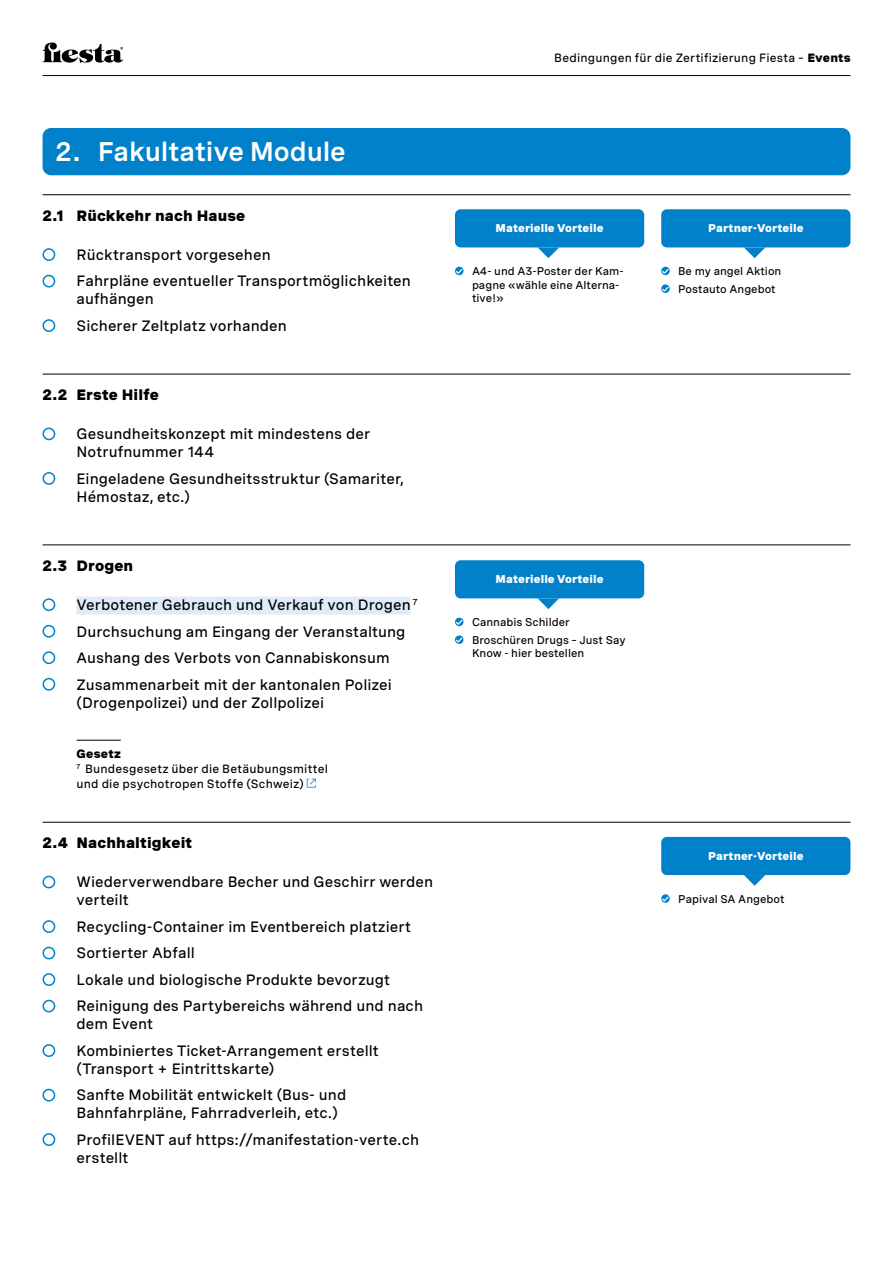
<style>
.page{position:relative;width:893px;height:1263px;background:#fff}
.page>*{position:absolute;margin:0;border:0;box-sizing:border-box;transform-origin:0 0}
.t1{font:600 27px "Spezia";letter-spacing:-.01em;color:#fff}
.t2{font:500 15px/26.5px "Spezia";letter-spacing:.005em;color:#000}
.t3{font:900 15px "Spezia";letter-spacing:.005em;color:#000}
.t4{font:500 12px/15px "Spezia";letter-spacing:.015em;color:#000}
.t5{font:12px "Spezia Complete Upright";letter-spacing:.015em;color:#000}
.t6{font:500 11.25px/13.5px "Spezia";color:#000}
.t7{font:900 11.25px "Spezia";letter-spacing:.005em;color:#fff}
.s1{font-weight:900}
.s2{font-family:"Spezia";font-weight:900}
</style>
<div class="page">
<hr style="left:43px;top:194px;width:807px;height:1px;background:#000">
<div style="left:43px;top:248px;width:12px;height:13px;border:2px solid #0081c9;border-radius:50%"></div>
<div style="left:43px;top:275px;width:12px;height:12px;border:2px solid #0081c9;border-radius:50%"></div>
<div style="left:43px;top:319px;width:12px;height:13px;border:2px solid #0081c9;border-radius:50%"></div>
<hr style="left:43px;top:374px;width:807px;height:1px;background:#000">
<div style="left:43px;top:427px;width:12px;height:13px;border:2px solid #0081c9;border-radius:50%"></div>
<div style="left:43px;top:472px;width:12px;height:13px;border:2px solid #0081c9;border-radius:50%"></div>
<hr style="left:43px;top:544px;width:807px;height:1px;background:#000">
<svg style="left:43px;top:43px;width:80px;height:20px"></svg>
<hr style="left:43px;top:75px;width:807px;height:1px;background:#000">
<div style="left:77px;top:596px;width:333px;height:18px;background:#dfebf9"></div>
<hr style="left:77px;top:740px;width:44px;height:1px;background:#000">
<div style="left:43px;top:598px;width:12px;height:13px;border:2px solid #0081c9;border-radius:50%"></div>
<div style="left:43px;top:625px;width:12px;height:13px;border:2px solid #0081c9;border-radius:50%"></div>
<div style="left:43px;top:651px;width:12px;height:13px;border:2px solid #0081c9;border-radius:50%"></div>
<div style="left:43px;top:678px;width:12px;height:13px;border:2px solid #0081c9;border-radius:50%"></div>
<svg style="left:307px;top:779px;width:9px;height:8px"></svg>
<hr style="left:43px;top:822px;width:807px;height:1px;background:#000">
<div style="left:43px;top:876px;width:12px;height:12px;border:2px solid #0081c9;border-radius:50%"></div>
<div style="left:43px;top:920px;width:12px;height:13px;border:2px solid #0081c9;border-radius:50%"></div>
<div style="left:43px;top:947px;width:12px;height:12px;border:2px solid #0081c9;border-radius:50%"></div>
<div style="left:43px;top:973px;width:12px;height:13px;border:2px solid #0081c9;border-radius:50%"></div>
<div style="left:43px;top:1000px;width:12px;height:12px;border:2px solid #0081c9;border-radius:50%"></div>
<div style="left:43px;top:1044px;width:12px;height:13px;border:2px solid #0081c9;border-radius:50%"></div>
<div style="left:43px;top:1089px;width:12px;height:12px;border:2px solid #0081c9;border-radius:50%"></div>
<div style="left:43px;top:1133px;width:12px;height:13px;border:2px solid #0081c9;border-radius:50%"></div>
<div style="left:43px;top:128px;width:807px;height:47px;background:#0081c9;border-radius:9px"></div>
<svg style="left:538px;top:247px;width:21px;height:11px"></svg>
<div style="left:455px;top:209px;width:189px;height:38px;background:#0081c9;border-radius:6px"></div>
<svg style="left:744px;top:247px;width:21px;height:11px"></svg>
<div style="left:661px;top:209px;width:189px;height:38px;background:#0081c9;border-radius:6px"></div>
<div style="left:455px;top:267px;width:8px;height:8px;background:#0081c9;border-radius:50%"></div>
<svg style="left:456px;top:269px;width:6px;height:5px"></svg>
<svg style="left:661px;top:267px;width:9px;height:8px"></svg>
<svg style="left:662px;top:269px;width:7px;height:5px"></svg>
<svg style="left:661px;top:284px;width:9px;height:9px"></svg>
<svg style="left:662px;top:287px;width:7px;height:4px"></svg>
<svg style="left:744px;top:875px;width:21px;height:11px"></svg>
<div style="left:661px;top:837px;width:189px;height:38px;background:#0081c9;border-radius:6px"></div>
<svg style="left:661px;top:894px;width:9px;height:9px"></svg>
<svg style="left:662px;top:896px;width:7px;height:5px"></svg>
<svg style="left:538px;top:598px;width:21px;height:11px"></svg>
<div style="left:455px;top:560px;width:189px;height:38px;background:#0081c9;border-radius:6px"></div>
<div style="left:455px;top:618px;width:8px;height:8px;background:#0081c9;border-radius:50%"></div>
<svg style="left:456px;top:620px;width:6px;height:5px"></svg>
<svg style="left:455px;top:635px;width:8px;height:9px"></svg>
<svg style="left:456px;top:638px;width:6px;height:4px"></svg>
<h1 class="t1" style="left:55px;top:141px;width:292px">2. Fakultative Module</h1>
<p class="t3" style="left:43px;top:209px;width:204px">2.1 Rückkehr nach Hause</p>
<p class="t2" style="left:77px;top:243px;width:336px">Rücktransport vorgesehen<br>Fahrpläne eventueller Transportmöglichkeiten</p>
<p class="t2" style="left:77px;top:287px;width:212px">aufhängen<br>Sicherer Zeltplatz vorhanden</p>
<p class="t3" style="left:43px;top:389px;width:118px">2.2 Erste Hilfe</p>
<p class="t2" style="left:77px;top:426px;width:295px;line-height:18px">Gesundheitskonzept mit mindestens der<br>Notrufnummer 144</p>
<p class="t2" style="left:77px;top:471px;width:329px;line-height:18px">Eingeladene Gesundheitsstruktur (Samariter,<br>Hémostaz, etc.)</p>
<p class="t3" style="left:43px;top:559px;width:92px">2.3 Drogen</p>
<p class="t2" style="left:77px;top:593px;width:343px">Verbotener Gebrauch und Verkauf von Drogen <sup>7<br></sup>Durchsuchung am Eingang der Veranstaltung Aushang des Verbots von Cannabiskonsum Zusammenarbeit mit der kantonalen Polizei</p>
<p class="t2" style="left:77px;top:690px;width:249px">(Drogenpolizei) und der Zollpolizei</p>
<p class="t4" style="left:77px;top:747px;width:253px"><span class="s1">Gesetz<br></span><sup>7</sup> Bundesgesetz über die Betäubungsmittel und die psychotropen Stoffe (Schweiz)</p>
<p class="t3" style="left:43px;top:837px;width:151px">2.4 Nachhaltigkeit</p>
<p class="t2" style="left:77px;top:874px;width:358px;line-height:18px">Wiederverwendbare Becher und Geschirr werden verteilt</p>
<p class="t2" style="left:77px;top:915px;width:348px">Recycling-Container im Eventbereich platziert Sortierter Abfall<br>Lokale und biologische Produkte bevorzugt Reinigung des Partybereichs während und nach</p>
<p class="t2" style="left:77px;top:1012px;width:304px">dem Event<br>Kombiniertes Ticket-Arrangement erstellt</p>
<p class="t2" style="left:77px;top:1057px;width:271px">(Transport + Eintrittskarte)<br>Sanfte Mobilität entwickelt (Bus- und</p>
<p class="t2" style="left:77px;top:1101px;width:344px">Bahnfahrpläne, Fahrradverleih, etc.)<br>ProfilEVENT auf https://manifestation-verte.ch</p>
<p class="t2" style="left:77px;top:1146px;width:54px">erstellt</p>
<p class="t5" style="left:554px;top:53px;width:298px">Bedingungen für die Zertifizierung Fiesta – <span class="s2">Events</span></p>
<p class="t7" style="left:496px;top:224px;width:109px">Materielle Vorteile</p>
<p class="t7" style="left:708px;top:224px;width:97px">Partner-Vorteile</p>
<p class="t6" style="left:472px;top:266px;width:153px">A4- und A3-Poster der Kam&shy;pagne «wähle eine Alterna&shy;tive!»</p>
<p class="t6" style="left:678px;top:263px;width:105px;line-height:17.7px">Be my angel Aktion<br>Postauto Angebot</p>
<p class="t7" style="left:496px;top:575px;width:109px">Materielle Vorteile</p>
<p class="t6" style="left:472px;top:614px;width:155px;line-height:17.7px">Cannabis Schilder<br>Broschüren Drugs – Just Say</p>
<p class="t6" style="left:472px;top:648px;width:114px">Know - hier bestellen</p>
<p class="t7" style="left:708px;top:851px;width:97px">Partner-Vorteile</p>
<p class="t6" style="left:678px;top:893px;width:108px">Papival SA Angebot</p>
</div>
